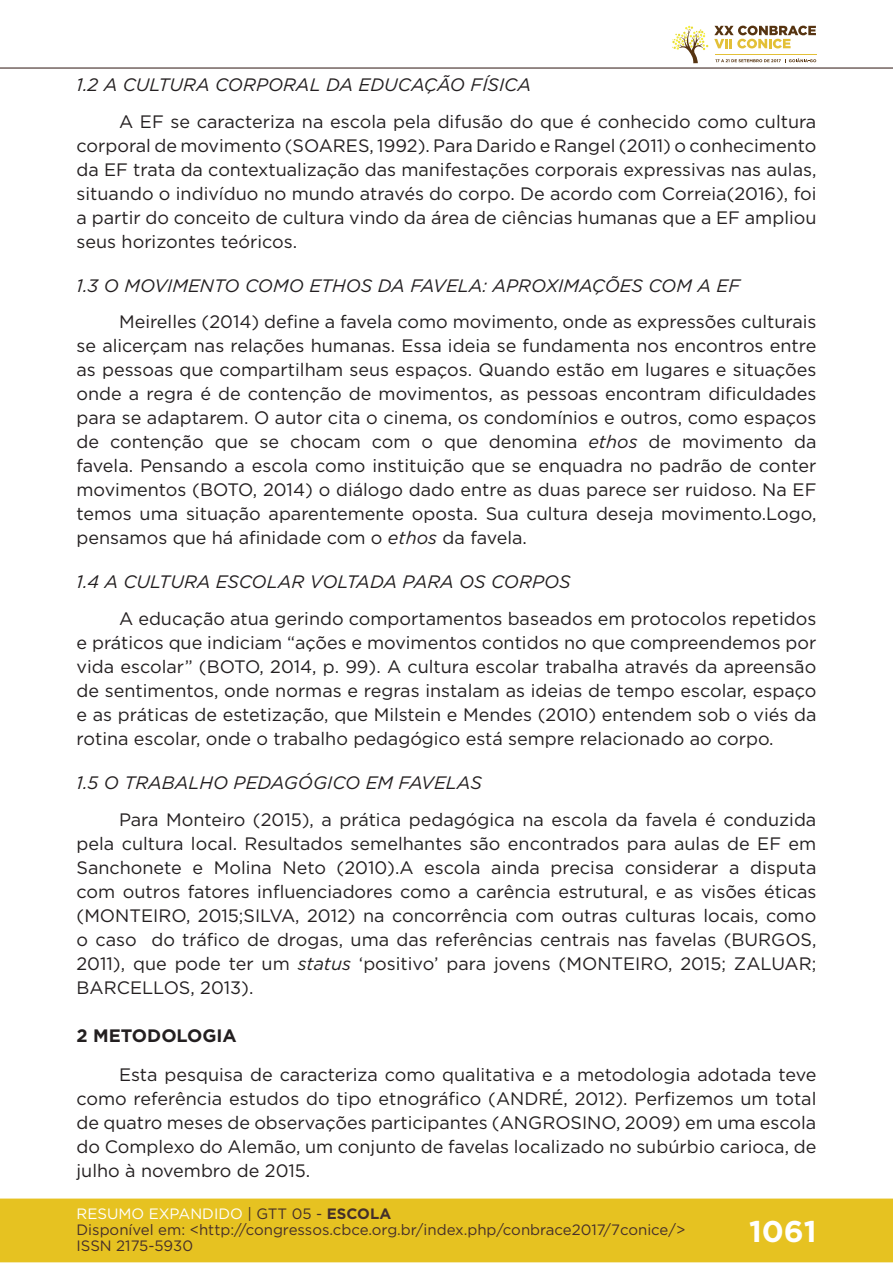
<style>
.page{position:relative;width:893px;height:1263px;background:#fff}
.page>*{position:absolute;margin:0;border:0;box-sizing:border-box;transform-origin:0 0}
.t1{font:700 30px "Gotham";color:#fff}
.t2{font:18px/24px "Gotham";color:#231f20;text-align:justify}
.t3{font:italic 18px "Gotham";color:#231f20}
.t4{font:700 18px "Gotham";color:#231f20}
.t5{font:15px/16px "Gotham";color:#462f2a}
.s1{font-style:italic}
.s2{color:#fff}
.s3{color:#442f2a}
.s4{font-weight:700;color:#442f2a}
</style>
<div class="page">
<div style="left:0;top:1198px;width:893px;height:64px;background:#e6c221;border:2px solid #e6c221"></div>
<hr style="left:0;top:67px;width:893px;height:2px;background:#442f2a">
<svg style="left:672px;top:26px;width:144px;height:37px"></svg>
<hr style="left:0;top:0;width:1px;height:150px;background:#fff">
<p class="t3" style="left:77px;top:73px;width:456px">1.2 A CULTURA CORPORAL DA EDUCAÇÃO FÍSICA</p>
<p class="t2" style="left:77px;top:109px;width:741px;text-indent:43px">A EF se caracteriza na escola pela difusão do que é conhecido como cultura corporal de movimento (SOARES, 1992). Para Darido e Rangel (2011) o conhecimento da EF trata da contextualização das manifestações corporais expressivas nas aulas, situando o indivíduo no mundo através do corpo. De acordo com Correia(2016), foi a partir do conceito de cultura vindo da área de ciências humanas que a EF ampliou seus horizontes teóricos.</p>
<p class="t3" style="left:77px;top:274px;width:665px">1.3 O MOVIMENTO COMO ETHOS DA FAVELA: APROXIMAÇÕES COM A EF</p>
<p class="t2" style="left:77px;top:310px;width:741px;text-indent:43px">Meirelles (2014) define a favela como movimento, onde as expressões culturais se alicerçam nas relações humanas. Essa ideia se fundamenta nos encontros entre as pessoas que compartilham seus espaços. Quando estão em lugares e situações onde a regra é de contenção de movimentos, as pessoas encontram dificuldades para se adaptarem. O autor cita o cinema, os condomínios e outros, como espaços de contenção que se chocam com o que denomina <span class="s1">ethos</span> de movimento da favela. Pensando a escola como instituição que se enquadra no padrão de conter movimentos (BOTO, 2014) o diálogo dado entre as duas parece ser ruidoso. Na EF temos uma situação aparentemente oposta. Sua cultura deseja movimento.Logo, pensamos que há afinidade com o <span class="s1">ethos</span> da favela.</p>
<p class="t3" style="left:77px;top:570px;width:496px">1.4 A CULTURA ESCOLAR VOLTADA PARA OS CORPOS</p>
<p class="t2" style="left:77px;top:606px;width:741px;text-indent:43px">A educação atua gerindo comportamentos baseados em protocolos repetidos e práticos que indiciam “ações e movimentos contidos no que compreendemos por vida escolar” (BOTO, 2014, p. 99). A cultura escolar trabalha através da apreensão de sentimentos, onde normas e regras instalam as ideias de tempo escolar, espaço e as práticas de estetização, que Milstein e Mendes (2010) entendem sob o viés da rotina escolar, onde o trabalho pedagógico está sempre relacionado ao corpo.</p>
<p class="t3" style="left:77px;top:771px;width:407px">1.5 O TRABALHO PEDAGÓGICO EM FAVELAS</p>
<p class="t2" style="left:77px;top:807px;width:741px;text-indent:43px">Para Monteiro (2015), a prática pedagógica na escola da favela é conduzida pela cultura local. Resultados semelhantes são encontrados para aulas de EF em Sanchonete e Molina Neto (2010).A escola ainda precisa considerar a disputa com outros fatores influenciadores como a carência estrutural, e as visões éticas (MONTEIRO, 2015;SILVA, 2012) na concorrência com outras culturas locais, como o caso do tráfico de drogas, uma das referências centrais nas favelas (BURGOS, 2011), que pode ter um <span class="s1">status</span> ‘positivo’ para jovens (MONTEIRO, 2015; ZALUAR; BARCELLOS, 2013).</p>
<p class="t4" style="left:77px;top:1024px;width:162px">2 METODOLOGIA</p>
<p class="t2" style="left:77px;top:1062px;width:741px;text-indent:43px">Esta pesquisa de caracteriza como qualitativa e a metodologia adotada teve como referência estudos do tipo etnográfico (ANDRÉ, 2012). Perfizemos um total de quatro meses de observações participantes (ANGROSINO, 2009) em uma escola do Complexo do Alemão, um conjunto de favelas localizado no subúrbio carioca, de julho à novembro de 2015.</p>
<p class="t5" style="left:77px;top:1205px;width:610px"><span class="s2">RESUMO EXPANDIDO</span> <span class="s3">| GTT 05 -</span> <span class="s4">ESCOLA<br></span>Disponível em: &lt;http://congressos.cbce.org.br/index.php/conbrace2017/7conice/&gt;<br>ISSN 2175-5930</p>
<h1 class="t1" style="left:749px;top:1212px;width:69px">1061</h1>
</div>
